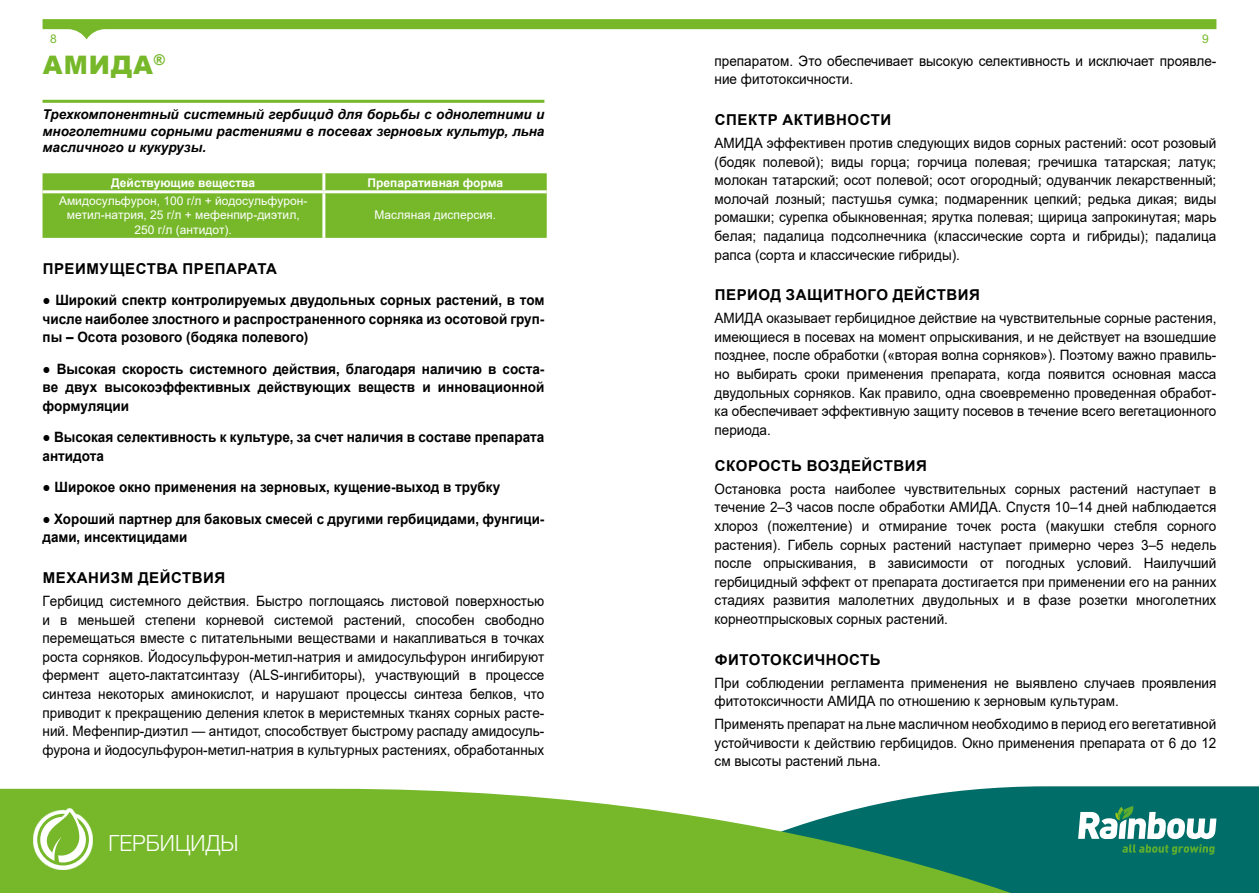
<style>
.page{position:relative;width:1259px;height:893px;background:#fff}
.page>*{position:absolute;margin:0;border:0;box-sizing:border-box;transform-origin:0 0}
.t1{font:900 25.5px "Arial";letter-spacing:.035em;color:#76b82a}
.t2{font:300 22.5px "Helvetica Neue Cyr";color:#fff;scale:.95 1}
.t3{font:700 15px "Arial";letter-spacing:.035em;color:#000}
.t4{font:14.25px/18.6px "Arial";color:#000;text-align:justify;scale:.95 1}
.t5{font:700 14.25px/18.6px "Arial";color:#000;text-align:justify;scale:.95 1}
.t6{font:italic 700 13.5px/16.5px "Arial";color:#000;text-align:justify}
.t7{font:12px/14.4px "Arial";color:#fff;text-align:center}
.t8{font:700 12px "Arial";color:#fff}
.t9{font:12px "Arial";color:#76b82a}
</style>
<div class="page">
<svg style="left:310px;top:786px;width:949px;height:3px"></svg>
<svg style="left:0;top:789px;width:1259px;height:104px;fill:#76b82a"></svg>
<svg style="left:43px;top:19px;width:1173px;height:21px"></svg>
<svg style="left:1078px;top:806px;width:138px;height:49px"></svg>
<svg style="left:33px;top:808px;width:60px;height:61px"></svg>
<svg style="left:37px;top:812px;width:52px;height:53px"></svg>
<hr style="left:43px;top:100px;width:501px;height:3px;background:#76b82a">
<div style="left:43px;top:173px;width:504px;height:65px;background:#76b82a"></div>
<hr style="left:322px;top:173px;width:3px;height:17px;background:#fff">
<hr style="left:43px;top:190px;width:281px;height:3px;background:#fff">
<hr style="left:324px;top:190px;width:223px;height:3px;background:#fff">
<hr style="left:322px;top:193px;width:3px;height:45px;background:#fff">
<p class="t9" style="left:50px;top:30px;width:8px">8</p>
<p class="t9" style="left:1202px;top:30px;width:8px">9</p>
<h1 class="t1" style="left:43px;top:46px;width:124px">АМИДА<sup>®</sup></h1>
<p class="t6" style="left:43px;top:107px;width:503px">Трехкомпонентный системный гербицид для борьбы с однолетними и многолетними сорными растениями в посевах зерновых культур, льна масличного и кукурузы.</p>
<p class="t8" style="left:111px;top:174px;width:145px">Действующие вещества</p>
<p class="t8" style="left:367px;top:174px;width:137px">Препаративная форма</p>
<p class="t7" style="left:59px;top:193px;width:250px">Амидосульфурон, 100 г/л + йодосульфурон&shy;метил-натрия, 25 г/л + мефенпир-диэтил,<br>250 г/л (антидот).</p>
<p class="t7" style="left:374px;top:208px;width:123px">Масляная дисперсия.</p>
<p class="t3" style="left:43px;top:258px;width:236px">ПРЕИМУЩЕСТВА ПРЕПАРАТА</p>
<p class="t5" style="left:43px;top:291px;width:530px">● Широкий спектр контролируемых двудольных сорных растений, в том числе наиболее злостного и распространенного сорняка из осотовой груп&shy;пы – Осота розового (бодяка полевого)</p>
<p class="t5" style="left:43px;top:360px;width:530px">● Высокая скорость системного действия, благодаря наличию в соста&shy;ве двух высокоэффективных действующих веществ и инновационной формуляции</p>
<p class="t5" style="left:43px;top:428px;width:530px">● Высокая селективность к культуре, за счет наличия в составе препарата антидота</p>
<p class="t5" style="left:43px;top:478px;width:483px">● Широкое окно применения на зерновых, кущение-выход в трубку</p>
<p class="t5" style="left:43px;top:509px;width:530px">● Хороший партнер для баковых смесей с другими гербицидами, фунгици&shy;дами, инсектицидами</p>
<p class="t3" style="left:43px;top:567px;width:184px">МЕХАНИЗМ ДЕЙСТВИЯ</p>
<p class="t4" style="left:43px;top:592px;width:530px">Гербицид системного действия. Быстро поглощаясь листовой поверхностью и в меньшей степени корневой системой растений, способен свободно перемещаться вместе с питательными веществами и накапливаться в точках роста сорняков. Йодосульфурон-метил-натрия и амидосульфурон ингибируют фермент ацето-лактатсинтазу (ALS-ингибиторы), участвующий в процессе синтеза некоторых аминокислот, и нарушают процессы синтеза белков, что приводит к прекращению деления клеток в меристемных тканях сорных расте&shy;ний. Мефенпир-диэтил — антидот, способствует быстрому распаду амидосуль&shy;фурона и йодосульфурон-метил-натрия в культурных растениях, обработанных</p>
<h2 class="t2" style="left:108px;top:830px;width:138px">ГЕРБИЦИДЫ</h2>
<p class="t4" style="left:714px;top:51px;width:530px">препаратом. Это обеспечивает высокую селективность и исключает проявле&shy;ние фитотоксичности.</p>
<p class="t3" style="left:715px;top:109px;width:178px">СПЕКТР АКТИВНОСТИ</p>
<p class="t4" style="left:714px;top:134px;width:530px">АМИДА эффективен против следующих видов сорных растений: осот розовый (бодяк полевой); виды горца; горчица полевая; гречишка татарская; латук; молокан татарский; осот полевой; осот огородный; одуванчик лекарственный; молочай лозный; пастушья сумка; подмаренник цепкий; редька дикая; виды ромашки; сурепка обыкновенная; ярутка полевая; щирица запрокинутая; марь белая; падалица подсолнечника (классические сорта и гибриды); падалица рапса (сорта и классические гибриды).</p>
<p class="t3" style="left:715px;top:285px;width:267px">ПЕРИОД ЗАЩИТНОГО ДЕЙСТВИЯ</p>
<p class="t4" style="left:714px;top:309px;width:530px">АМИДА оказывает гербицидное действие на чувствительные сорные растения, имеющиеся в посевах на момент опрыскивания, и не действует на взошедшие позднее, после обработки («вторая волна сорняков»). Поэтому важно правиль&shy;но выбирать сроки применения препарата, когда появится основная масса двудольных сорняков. Как правило, одна своевременно проведенная обработ&shy;ка обеспечивает эффективную защиту посевов в течение всего вегетационного периода.</p>
<p class="t3" style="left:715px;top:455px;width:214px">СКОРОСТЬ ВОЗДЕЙСТВИЯ</p>
<p class="t4" style="left:714px;top:479px;width:530px">Остановка роста наиболее чувствительных сорных растений наступает в течение 2–3 часов после обработки АМИДА. Спустя 10–14 дней наблюдается хлороз (пожелтение) и отмирание точек роста (макушки стебля сорного растения). Гибель сорных растений наступает примерно через 3–5 недель после опрыскивания, в зависимости от погодных условий. Наилучший гербицидный эффект от препарата достигается при применении его на ранних стадиях развития малолетних двудольных и в фазе розетки многолетних корнеотпрысковых сорных растений.</p>
<p class="t3" style="left:715px;top:649px;width:167px">ФИТОТОКСИЧНОСТЬ</p>
<p class="t4" style="left:714px;top:673px;width:530px">При соблюдении регламента применения не выявлено случаев проявления фитотоксичности АМИДА по отношению к зерновым культурам.</p>
<p class="t4" style="left:714px;top:715px;width:530px">Применять препарат на льне масличном необходимо в период его вегетативной устойчивости к действию гербицидов. Окно применения препарата от 6 до 12 см высоты растений льна.</p>
</div>
